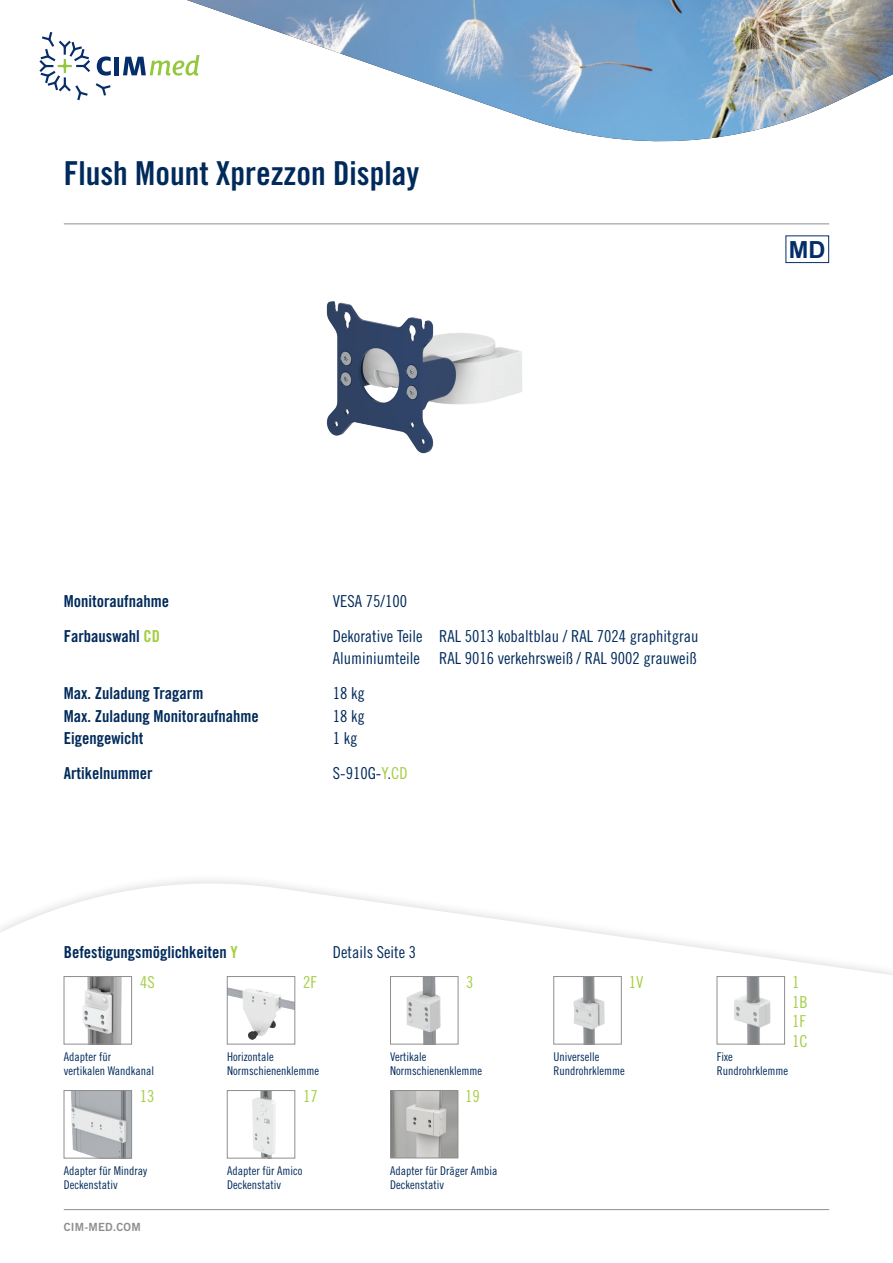
<style>
.page{position:relative;width:893px;height:1263px;background:#fff}
.page>*{position:absolute;margin:0;border:0;box-sizing:border-box;transform-origin:0 0}
.t1{font:33px "Trade Gothic LT Std Bd Cn 20";color:#002a5b}
.t2{font:700 23.7px "Arial";color:#052d69}
.t3{font:16.5px/34.7px "Trade Gothic LT Std Cn 18";color:#002a5b}
.t4{font:16.5px/22.5px "Trade Gothic LT Std Bd Cn 20";color:#002a5b}
.t5{font:16.5px/19.5px "Trade Gothic LT Std Cn 18";color:#a5ce44}
.t6{font:12px/13.2px "Trade Gothic LT Std Cn 18";color:#002a5b}
.t7{font:11.25px "Trade Gothic LT Std Bd 2";letter-spacing:.02em;color:#8e8e8f}
.s1{color:#a5ce44}
</style>
<div class="page">
<img style="left:187px;top:0;width:706px;height:142px">
<hr style="left:64px;top:224px;width:765px;height:1px;background:#8e8e8f">
<svg style="left:96px;top:83px;width:15px;height:13px"></svg>
<svg style="left:97px;top:56px;width:14px;height:20px"></svg>
<div style="left:114px;top:57px;width:5px;height:18px;background:#052d69"></div>
<svg style="left:123px;top:55px;width:76px;height:21px"></svg>
<svg style="left:39px;top:32px;width:51px;height:68px"></svg>
<svg style="left:0;top:880px;width:893px;height:331px"></svg>
<img style="left:719px;top:978px;width:64px;height:64px">
<div style="left:717px;top:976px;width:68px;height:68px;border:1px solid #8e8e8f"></div>
<img style="left:392px;top:978px;width:64px;height:64px">
<div style="left:390px;top:976px;width:68px;height:68px;border:1px solid #8e8e8f"></div>
<img style="left:229px;top:978px;width:64px;height:64px">
<div style="left:227px;top:976px;width:68px;height:68px;border:1px solid #8e8e8f"></div>
<hr style="left:64px;top:1209px;width:765px;height:1px;background:#8e8e8f">
<img style="left:229px;top:1092px;width:64px;height:64px">
<div style="left:227px;top:1090px;width:68px;height:68px;border:1px solid #8e8e8f"></div>
<img style="left:66px;top:1092px;width:64px;height:64px">
<div style="left:64px;top:1090px;width:68px;height:68px;border:1px solid #8e8e8f"></div>
<img style="left:555px;top:978px;width:65px;height:64px">
<div style="left:553px;top:976px;width:69px;height:68px;border:1px solid #8e8e8f"></div>
<img style="left:66px;top:978px;width:64px;height:64px">
<div style="left:64px;top:976px;width:68px;height:68px;border:1px solid #8e8e8f"></div>
<img style="left:392px;top:1092px;width:64px;height:64px">
<div style="left:390px;top:1090px;width:68px;height:68px;border:1px solid #8e8e8f"></div>
<img style="left:326px;top:301px;width:196px;height:153px">
<div style="left:785px;top:235px;width:44px;height:28px;border:1px solid #052d69"></div>
<h1 class="t1" style="left:64px;top:154px;width:357px">Flush Mount Xprezzon Display</h1>
<h2 class="t2" style="left:789px;top:233px;width:38px">MD</h2>
<h3 class="t4" style="left:64px;top:584px;width:107px;line-height:34.7px">Monitoraufnahme<br>Farbauswahl <span class="s1">CD</span></h3>
<h3 class="t4" style="left:64px;top:682px;width:197px">Max. Zuladung Tragarm<br>Max. Zuladung Monitoraufnahme<br>Eigengewicht</h3>
<h3 class="t4" style="left:64px;top:761px;width:90px">Artikelnummer</h3>
<h3 class="t3" style="left:333px;top:584px;width:367px">VESA 75/100<br>Dekorative Teile RAL 5013 kobaltblau / RAL 7024 graphitgrau</h3>
<h3 class="t3" style="left:333px;top:641px;width:365px">Aluminiumteile RAL 9016 verkehrsweiß / RAL 9002 grauweiß<br>18 kg</h3>
<h3 class="t3" style="left:333px;top:704px;width:34px;line-height:22.5px">18 kg<br>1 kg</h3>
<h3 class="t3" style="left:333px;top:755px;width:76px">S-910G-<span class="s1">Y</span>.<span class="s1">CD</span></h3>
<h3 class="t4" style="left:64px;top:940px;width:176px">Befestigungsmöglichkeiten <span class="s1">Y</span></h3>
<h3 class="t3" style="left:333px;top:934px;width:85px">Details Seite 3</h3>
<h3 class="t5" style="left:140px;top:972px;width:16px">4S</h3>
<h3 class="t5" style="left:303px;top:972px;width:15px">2F</h3>
<h3 class="t5" style="left:466px;top:972px;width:9px">3</h3>
<p class="t6" style="left:64px;top:1050px;width:92px">Adapter für vertikalen Wandkanal</p>
<p class="t6" style="left:227px;top:1050px;width:94px">Horizontale<br>Normschienenklemme</p>
<p class="t6" style="left:390px;top:1050px;width:94px">Vertikale<br>Normschienenklemme</p>
<h3 class="t5" style="left:140px;top:1086px;width:16px">13</h3>
<h3 class="t5" style="left:303px;top:1086px;width:16px">17</h3>
<h3 class="t5" style="left:465px;top:1086px;width:16px">19</h3>
<p class="t6" style="left:64px;top:1164px;width:85px">Adapter für Mindray<br>Deckenstativ</p>
<p class="t6" style="left:227px;top:1164px;width:77px">Adapter für Amico<br>Deckenstativ</p>
<p class="t6" style="left:390px;top:1164px;width:109px">Adapter für Dräger Ambia<br>Deckenstativ</p>
<p class="t7" style="left:64px;top:1220px;width:78px">CIM-MED.COM</p>
<h3 class="t5" style="left:629px;top:972px;width:16px">1V</h3>
<p class="t6" style="left:553px;top:1050px;width:73px">Universelle<br>Rundrohrklemme</p>
<h3 class="t5" style="left:792px;top:972px;width:17px">1<br>1B<br>1F<br>1C</h3>
<p class="t6" style="left:717px;top:1050px;width:73px">Fixe<br>Rundrohrklemme</p>
</div>
